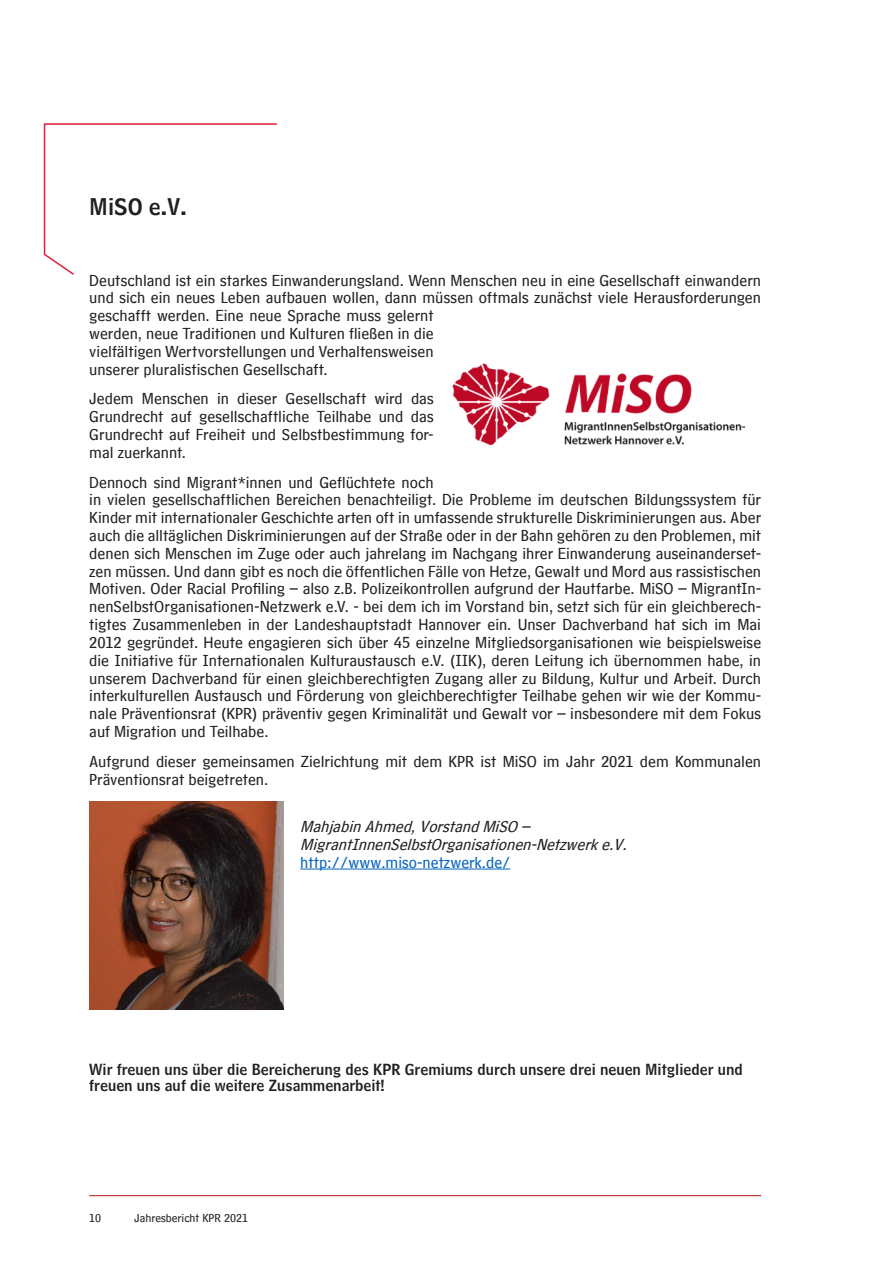
<style>
.page{position:relative;width:893px;height:1263px;background:#fff}
.page>*{position:absolute;margin:0;border:0;box-sizing:border-box;transform-origin:0 0}
.Überschrift_2{font:22.5px "HM Headline";color:#231f20}
.Fließtext{font:16.5px/17.9px "HM Text";color:#231f20}
.Fließtext-2{font:italic 16.5px/17.9px "HM Text";color:#231f20}
.Fließtext-3{font:15px/16.2px "HM Headline";color:#231f20}
.t1{font:12px "HM Text";color:#231f20}
.s1{font-style:normal;color:#0563c1}
</style>
<div class="page">
<hr style="left:89px;top:1195px;width:672px;height:1px;background:#bb1018">
<hr style="left:300px;top:868px;width:210px;height:1px;background:#0563c1">
<img style="left:89px;top:801px;width:194px;height:209px">
<img style="left:452px;top:363px;width:294px;height:82px">
<svg style="left:43px;top:123px;width:234px;height:152px"></svg>
<p class="Überschrift_2" style="left:89px;top:187px;width:99px">MiSO e.V.</p>
<p class="Fließtext" style="left:89px;top:268px;width:673px">Deutschland ist ein starkes Einwanderungsland. Wenn Menschen neu in eine Gesellschaft einwandern und sich ein neues Leben aufbauen wollen, dann müssen oftmals zunächst viele Herausforderungen geschafft werden. Eine neue Sprache muss gelernt<br>werden, neue Traditionen und Kulturen fließen in die<br>vielfältigen Wertvorstellungen und Verhaltensweisen<br>unserer pluralistischen Gesellschaft.</p>
<p class="Fließtext" style="left:89px;top:387px;width:346px;text-align:justify">Jedem Menschen in dieser Gesellschaft wird das Grundrecht auf gesellschaftliche Teilhabe und das Grundrecht auf Freiheit und Selbstbestimmung for&shy;mal zuerkannt.</p>
<p class="Fließtext" style="left:89px;top:470px;width:673px">Dennoch sind Migrant*innen und Geflüchtete noch<br>in vielen gesellschaftlichen Bereichen benachteiligt. Die Probleme im deutschen Bildungssystem für Kinder mit internationaler Geschichte arten oft in umfassende strukturelle Diskriminierungen aus. Aber auch die alltäglichen Diskriminierungen auf der Straße oder in der Bahn gehören zu den Problemen, mit denen sich Menschen im Zuge oder auch jahrelang im Nachgang ihrer Einwanderung auseinanderset&shy;zen müssen. Und dann gibt es noch die öffentlichen Fälle von Hetze, Gewalt und Mord aus rassistischen Motiven. Oder Racial Profiling – also z.B. Polizeikontrollen aufgrund der Hautfarbe. MiSO – MigrantIn&shy;nenSelbstOrganisationen-Netzwerk e.V. - bei dem ich im Vorstand bin, setzt sich für ein gleichberech&shy;tigtes Zusammenleben in der Landeshauptstadt Hannover ein. Unser Dachverband hat sich im Mai 2012 gegründet. Heute engagieren sich über 45 einzelne Mitgliedsorganisationen wie beispielsweise die Initiative für Internationalen Kulturaustausch e.V. (IIK), deren Leitung ich übernommen habe, in unserem Dachverband für einen gleichberechtigten Zugang aller zu Bildung, Kultur und Arbeit. Durch interkulturellen Austausch und Förderung von gleichberechtigter Teilhabe gehen wir wie der Kommu&shy;nale Präventionsrat (KPR) präventiv gegen Kriminalität und Gewalt vor – insbesondere mit dem Fokus auf Migration und Teilhabe.</p>
<p class="Fließtext" style="left:89px;top:750px;width:673px">Aufgrund dieser gemeinsamen Zielrichtung mit dem KPR ist MiSO im Jahr 2021 dem Kommunalen<br>Präventionsrat beigetreten.</p>
<p class="Fließtext-2" style="left:300px;top:815px;width:334px">MahjabinAhmed,VorstandMiSO–<br>MigrantInnenSelbstOrganisationen-Netzwerke.V. <span class="s1">http://www.miso-netzwerk.de/</span></p>
<p class="Fließtext-3" style="left:89px;top:1059px;width:655px">Wir freuen uns über die Bereicherung des KPR Gremiums durch unsere drei neuen Mitglieder und freuen uns auf die weitere Zusammenarbeit!</p>
<p class="t1" style="left:89px;top:1207px;width:13px">10</p>
<p class="t1" style="left:134px;top:1207px;width:115px">Jahresbericht KPR 2021</p>
</div>
